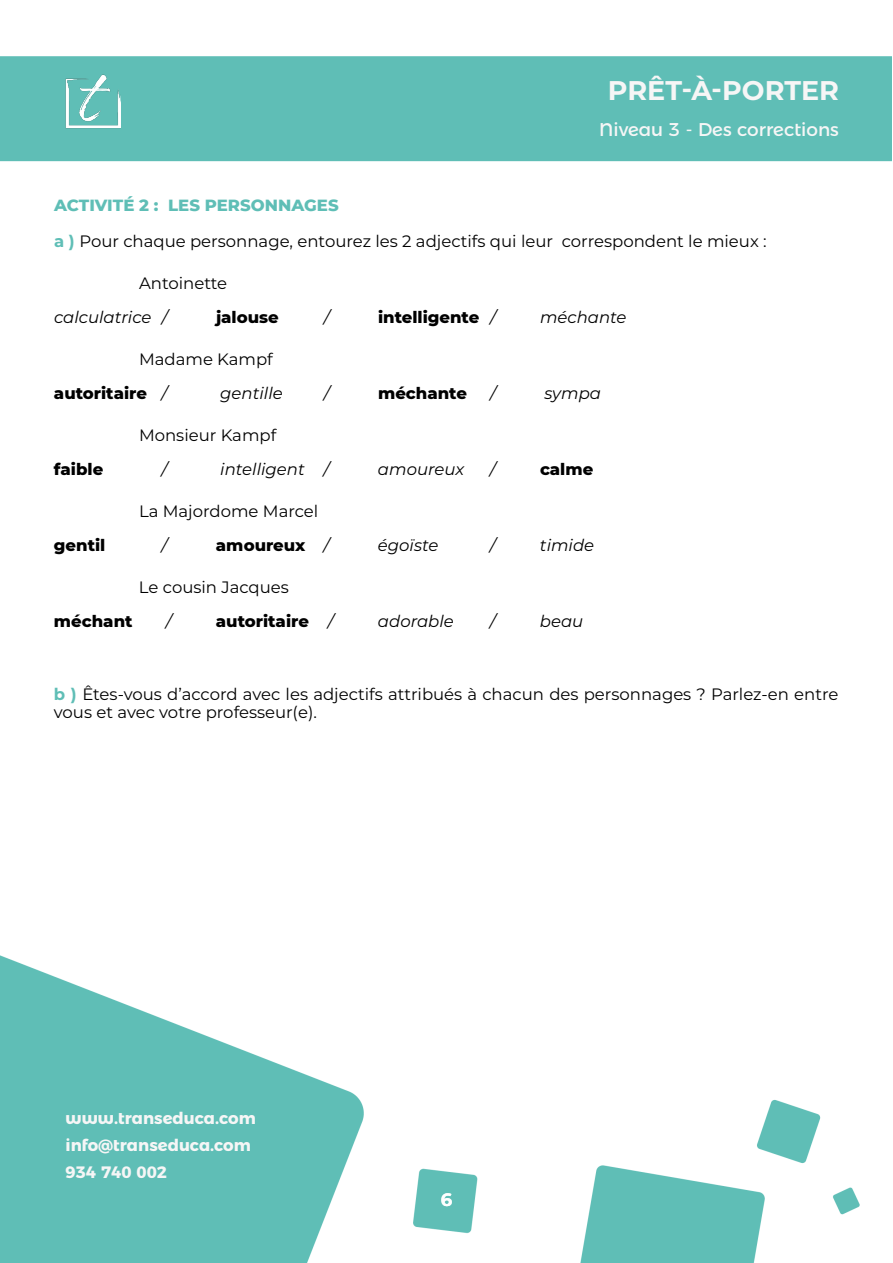
<style>
.page{position:relative;width:893px;height:1263px;background:#fff}
.page>*{position:absolute;margin:0;border:0;box-sizing:border-box;transform-origin:0 0}
.t1{font:700 27px "Montserrat";color:#f6f6f6}
.t2{font:18.45px "Montserrat Alternates";color:#f6f6f6}
.t3{font:700 18px "Montserrat";color:#fff}
.t4{font:16.5px/36px "Montserrat";color:#000}
.t5{font:italic 16.5px "Montserrat";color:#000}
.t6{font:800 16.5px "Montserrat";color:#000}
.t7{font:700 16.5px/27px "Montserrat Alternates";color:#f6f6f6}
.s1{font-weight:800;color:#5fbeb6}
.s2{font-weight:700;color:#5fbeb6}
.s3{font-weight:400;font-style:italic}
.s4{font-weight:800}
.s5{font-style:italic}
</style>
<div class="page">
<img style="left:0;top:56px;width:892px;height:1207px">
<img style="left:66px;top:74px;width:55px;height:66px">
<h1 class="t1" style="left:608px;top:71px;width:232px">PRÊT-À-PORTER</h1>
<p class="t2" style="left:599px;top:115px;width:241px">Niveau 3 - Des corrections</p>
<p class="t4" style="left:54px;top:187px;width:714px"><span class="s1">ACTIVITÉ 2 : LES PERSONNAGES<br></span><span class="s2">a )</span> Pour chaque personnage, entourez les 2 adjectifs qui leur correspondent le mieux :</p>
<p class="t4" style="left:139px;top:265px;width:90px">Antoinette</p>
<p class="t5" style="left:54px;top:306px;width:115px">calculatrice /</p>
<p class="t6" style="left:216px;top:305px;width:64px">jalouse</p>
<p class="t5" style="left:324px;top:306px;width:7px">/</p>
<p class="t6" style="left:378px;top:305px;width:119px">intelligente <span class="s3">/</span></p>
<p class="t5" style="left:540px;top:306px;width:88px">méchante</p>
<p class="t4" style="left:54px;top:342px;width:220px;line-height:33.8px;text-indent:85px">Madame Kampf <span class="s4">autoritaire</span> <span class="s5">/</span></p>
<p class="t5" style="left:220px;top:382px;width:64px">gentille</p>
<p class="t5" style="left:324px;top:382px;width:7px">/</p>
<p class="t6" style="left:378px;top:381px;width:90px">méchante</p>
<p class="t5" style="left:490px;top:382px;width:7px">/</p>
<p class="t5" style="left:544px;top:382px;width:58px">sympa</p>
<p class="t4" style="left:139px;top:417px;width:139px">Monsieur Kampf</p>
<p class="t6" style="left:54px;top:457px;width:51px">faible</p>
<p class="t5" style="left:162px;top:458px;width:7px">/</p>
<p class="t5" style="left:220px;top:458px;width:111px">intelligent /</p>
<p class="t5" style="left:378px;top:458px;width:88px">amoureux</p>
<p class="t5" style="left:490px;top:458px;width:7px">/</p>
<p class="t6" style="left:540px;top:457px;width:55px">calme</p>
<p class="t4" style="left:139px;top:493px;width:181px">La Majordome Marcel</p>
<p class="t6" style="left:54px;top:533px;width:53px">gentil</p>
<p class="t5" style="left:162px;top:534px;width:7px">/</p>
<p class="t6" style="left:216px;top:533px;width:115px">amoureux <span class="s3">/</span></p>
<p class="t5" style="left:378px;top:534px;width:62px">égoïste</p>
<p class="t5" style="left:490px;top:534px;width:7px">/</p>
<p class="t5" style="left:540px;top:534px;width:56px">timide</p>
<p class="t4" style="left:139px;top:569px;width:151px">Le cousin Jacques</p>
<p class="t6" style="left:54px;top:609px;width:80px">méchant</p>
<p class="t5" style="left:166px;top:610px;width:7px">/</p>
<p class="t6" style="left:216px;top:609px;width:119px">autoritaire <span class="s3">/</span></p>
<p class="t5" style="left:378px;top:610px;width:77px">adorable</p>
<p class="t5" style="left:490px;top:610px;width:7px">/</p>
<p class="t5" style="left:540px;top:610px;width:45px">beau</p>
<p class="t4" style="left:54px;top:685px;width:786px;line-height:18px"><span class="s2">b )</span> Êtes-vous d’accord avec les adjectifs attribués à chacun des personnages ? Parlez-en entre vous et avec votre professeur(e).</p>
<p class="t7" style="left:66px;top:1103px;width:192px">www.transeduca.com info@transeduca.com<br>934 740 002</p>
<p class="t3" style="left:441px;top:1186px;width:13px">6</p>
</div>
